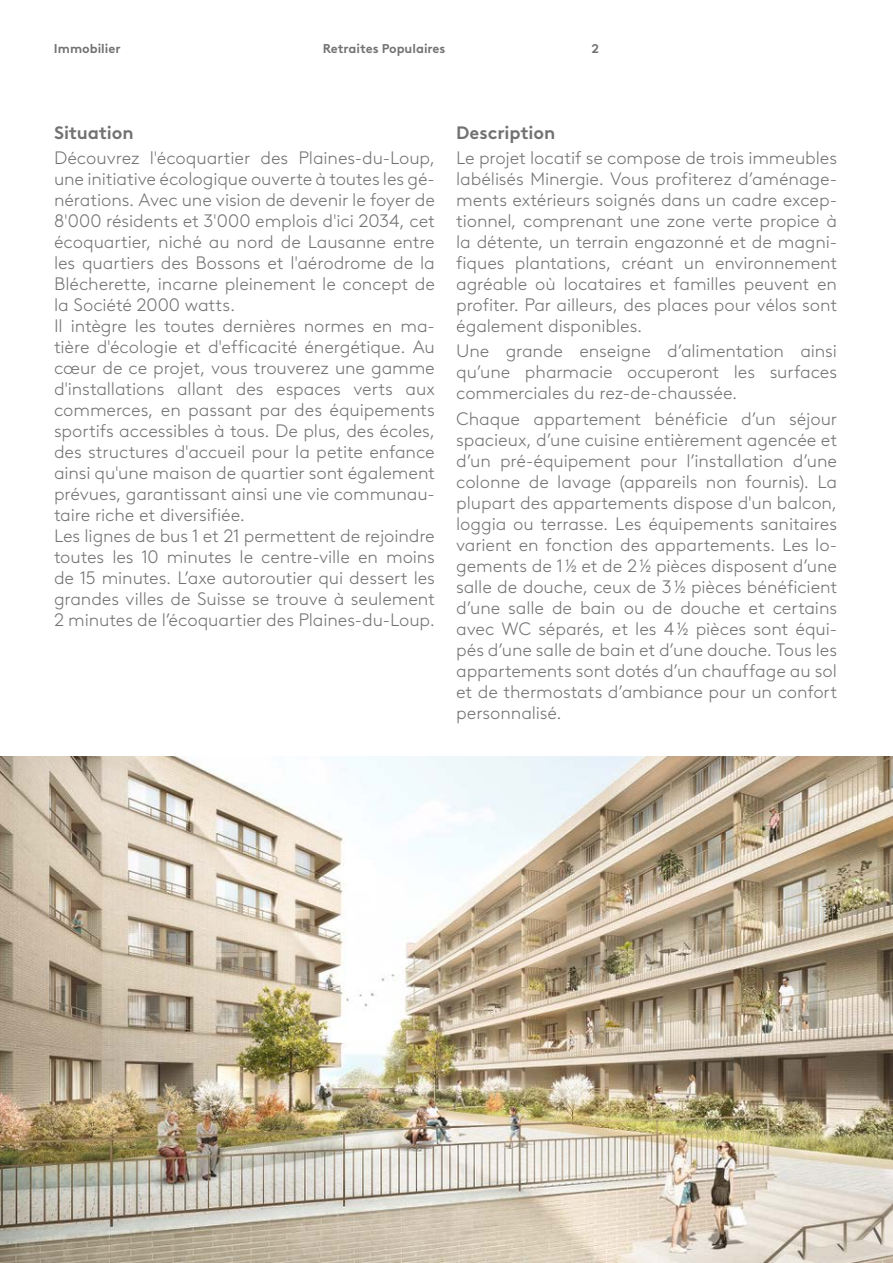
<style>
.page{position:relative;width:893px;height:1263px;background:#fff}
.page>*{position:absolute;margin:0;border:0;box-sizing:border-box;transform-origin:0 0}
.t1{font:300 18px/21px "Brown LL";letter-spacing:-.005em;color:#737272;text-align:justify}
.t2{font:700 18px "Brown LL";letter-spacing:-.005em;color:#737272}
.t3{font:700 12.75px "Brown LL";color:#737272}
</style>
<div class="page">
<img style="left:0;top:756px;width:893px;height:507px">
<p class="t3" style="left:54px;top:38px;width:68px">Immobilier</p>
<p class="t3" style="left:323px;top:38px;width:124px">Retraites Populaires</p>
<p class="t3" style="left:591px;top:38px;width:9px">2</p>
<p class="t2" style="left:54px;top:118px;width:81px">Situation</p>
<p class="t1" style="left:54px;top:146px;width:382px;text-align:left">Découvrez l'écoquartier des Plaines-du-Loup, une initiative écologique ouverte à toutes les gé&shy;nérations. Avec une vision de devenir le foyer de 8'000 résidents et 3'000 emplois d'ici 2034, cet écoquartier, niché au nord de Lausanne entre les quartiers des Bossons et l'aérodrome de la Blécherette, incarne pleinement le concept de la Société 2000 watts.<br>Il intègre les toutes dernières normes en ma&shy;tière d'écologie et d'efficacité énergétique. Au cœur de ce projet, vous trouverez une gamme d'installations allant des espaces verts aux commerces, en passant par des équipements sportifs accessibles à tous. De plus, des écoles, des structures d'accueil pour la petite enfance ainsi qu'une maison de quartier sont également prévues, garantissant ainsi une vie communau&shy;taire riche et diversifiée.<br>Les lignes de bus 1 et 21 permettent de rejoindre toutes les 10 minutes le centre-ville en moins de 15 minutes. L’axe autoroutier qui dessert les grandes villes de Suisse se trouve à seulement 2 minutes de l’écoquartier des Plaines-du-Loup.</p>
<p class="t2" style="left:456px;top:119px;width:101px">Description</p>
<p class="t1" style="left:456px;top:146px;width:382px">Le projet locatif se compose de trois immeubles labélisés Minergie. Vous profiterez d’aménage&shy;ments extérieurs soignés dans un cadre excep&shy;tionnel, comprenant une zone verte propice à la détente, un terrain engazonné et de magni&shy;fiques plantations, créant un environnement agréable où locataires et familles peuvent en profiter. Par ailleurs, des places pour vélos sont également disponibles.</p>
<p class="t1" style="left:456px;top:340px;width:382px">Une grande enseigne d’alimentation ainsi qu’une pharmacie occuperont les surfaces commerciales du rez-de-chaussée.</p>
<p class="t1" style="left:456px;top:407px;width:382px">Chaque appartement bénéficie d’un séjour spacieux, d’une cuisine entièrement agencée et d’un pré-équipement pour l’installation d’une colonne de lavage (appareils non fournis). La plupart des appartements dispose d'un balcon, loggia ou terrasse. Les équipements sanitaires varient en fonction des appartements. Les lo&shy;gements de 1 ½ et de 2 ½ pièces disposent d’une salle de douche, ceux de 3 ½ pièces bénéficient d’une salle de bain ou de douche et certains avec WC séparés, et les 4 ½ pièces sont équi&shy;pés d’une salle de bain et d’une douche. Tous les appartements sont dotés d’un chauffage au sol et de thermostats d’ambiance pour un confort personnalisé.</p>
</div>
